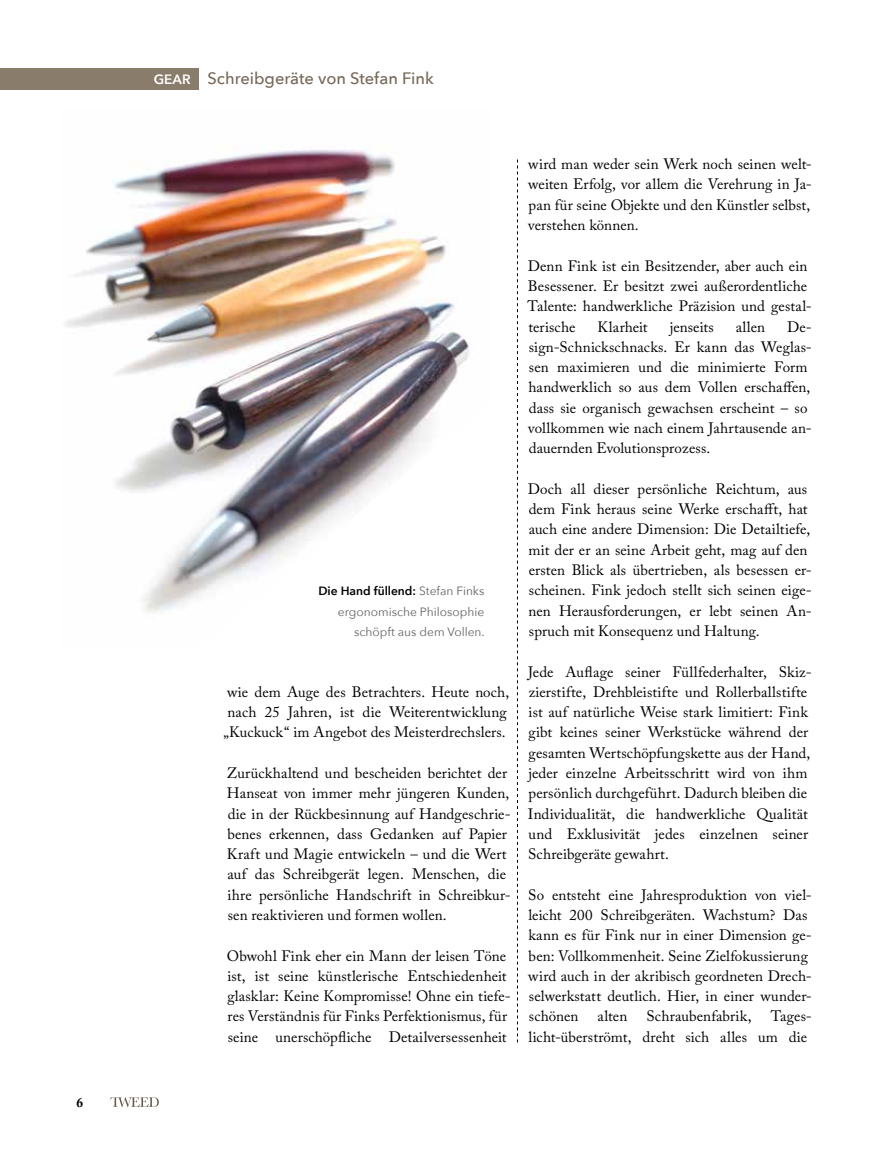
<style>
.page{position:relative;width:893px;height:1170px;background:#fff}
.page>*{position:absolute;margin:0;border:0;box-sizing:border-box;transform-origin:0 0}
.t1{font:500 16.5px "Avenir Next";color:#776858}
.t2{font:15px/20.2px "Adobe Caslon Pro";letter-spacing:.005em;color:#000}
.t3{font:700 13.5px "Adobe Caslon Pro";color:#000}
.t4{font:12px/20.2px "Avenir Next";color:#636466;text-align:right}
.s1{font-weight:600;font-size:13.5px;color:#fff}
.s2{font-weight:600;color:#000}
</style>
<div class="page">
<div style="left:0;top:68px;width:199px;height:21px;background:#8a7c6b"></div>
<svg style="left:111px;top:1097px;width:48px;height:9px"></svg>
<svg style="left:517px;top:159px;width:1px;height:883px"></svg>
<img style="left:65px;top:149px;width:404px;height:463px">
<p class="t3" style="left:77px;top:1094px;width:8px">6</p>
<p class="t1" style="left:154px;top:68px;width:281px"><span class="s1">gear</span> Schreibgeräte von Stefan Fink</p>
<p class="t4" style="left:318px;top:581px;width:168px"><span class="s2">Die Hand füllend:</span> Stefan Finks ergonomische Philosophie schöpft aus dem Vollen.</p>
<p class="t2" style="left:223px;top:681px;width:287px">wie dem Auge des Betrachters. Heute noch, nach 25 Jahren, ist die Weiterentwicklung „Kuckuck“ im Angebot des Meisterdrechslers.</p>
<p class="t2" style="left:227px;top:762px;width:286px">Zurückhaltend und bescheiden berichtet der Hanseat von immer mehr jüngeren Kunden, die in der Rückbesinnung auf Handgeschrie&shy;benes erkennen, dass Gedanken auf Papier Kraft und Magie entwickeln – und die Wert auf das Schreibgerät legen. Menschen, die ihre persönliche Handschrift in Schreibkur&shy;sen reaktivieren und formen wollen.</p>
<p class="t2" style="left:227px;top:945px;width:285px">Obwohl Fink eher ein Mann der leisen Töne ist, ist seine künstlerische Entschiedenheit glasklar: Keine Kompromisse! Ohne ein tiefe&shy;res Verständnis für Finks Perfektionismus, für seine unerschöpfliche Detailversessenheit</p>
<p class="t2" style="left:528px;top:154px;width:285px;text-align:justify">wird man weder sein Werk noch seinen welt&shy;weiten Erfolg, vor allem die Verehrung in Ja&shy;pan für seine Objekte und den Künstler selbst, verstehen können.</p>
<p class="t2" style="left:528px;top:255px;width:286px">Denn Fink ist ein Besitzender, aber auch ein Besessener. Er besitzt zwei außerordentliche Talente: handwerkliche Präzision und gestal&shy;terische</p>
<p class="t2" style="left:597px;top:316px;width:52px">Klarheit</p>
<p class="t2" style="left:670px;top:316px;width:46px">jenseits</p>
<p class="t2" style="left:736px;top:316px;width:31px">allen</p>
<p class="t2" style="left:528px;top:316px;width:285px;text-indent:259px">De&shy;sign-Schnickschnacks. Er kann das Weglas&shy;sen maximieren und die minimierte Form handwerklich so aus dem Vollen erschaffen, dass sie organisch gewachsen erscheint – so vollkommen wie nach einem Jahrtausende an&shy;dauernden Evolutionsprozess.</p>
<p class="t2" style="left:528px;top:478px;width:286px">Doch all dieser persönliche Reichtum, aus dem Fink heraus seine Werke erschafft, hat auch eine andere Dimension: Die Detailtiefe, mit der er an seine Arbeit geht, mag auf den ersten Blick als übertrieben, als besessen er&shy;scheinen. Fink jedoch stellt sich seinen eige&shy;nen Herausforderungen, er lebt seinen An&shy;spruch mit Konsequenz und Haltung.</p>
<p class="t2" style="left:528px;top:661px;width:285px">Jede Auflage seiner Füllfederhalter, Skiz&shy;zierstifte, Drehbleistifte und Rollerballstifte ist auf natürliche Weise stark limitiert: Fink gibt keines seiner Werkstücke während der gesamten Wertschöpfungskette aus der Hand, jeder einzelne Arbeitsschritt wird von ihm persönlich durchgeführt. Dadurch bleiben die Individualität, die handwerkliche Qualität und Exklusivität jedes einzelnen seiner Schreibgeräte gewahrt.</p>
<p class="t2" style="left:528px;top:884px;width:285px">So entsteht eine Jahresproduktion von viel&shy;leicht 200 Schreibgeräten. Wachstum? Das kann es für Fink nur in einer Dimension ge&shy;ben: Vollkommenheit. Seine Zielfokussierung wird auch in der akribisch geordneten Drech&shy;selwerkstatt deutlich. Hier, in einer wunder&shy;schönen</p>
<p class="t2" style="left:528px;top:1006px;width:285px;text-indent:242px">Tages&shy;licht-überströmt, dreht sich alles um die</p>
<p class="t2" style="left:598px;top:1006px;width:31px">alten</p>
<p class="t2" style="left:646px;top:1006px;width:107px">Schraubenfabrik,</p>
</div>
